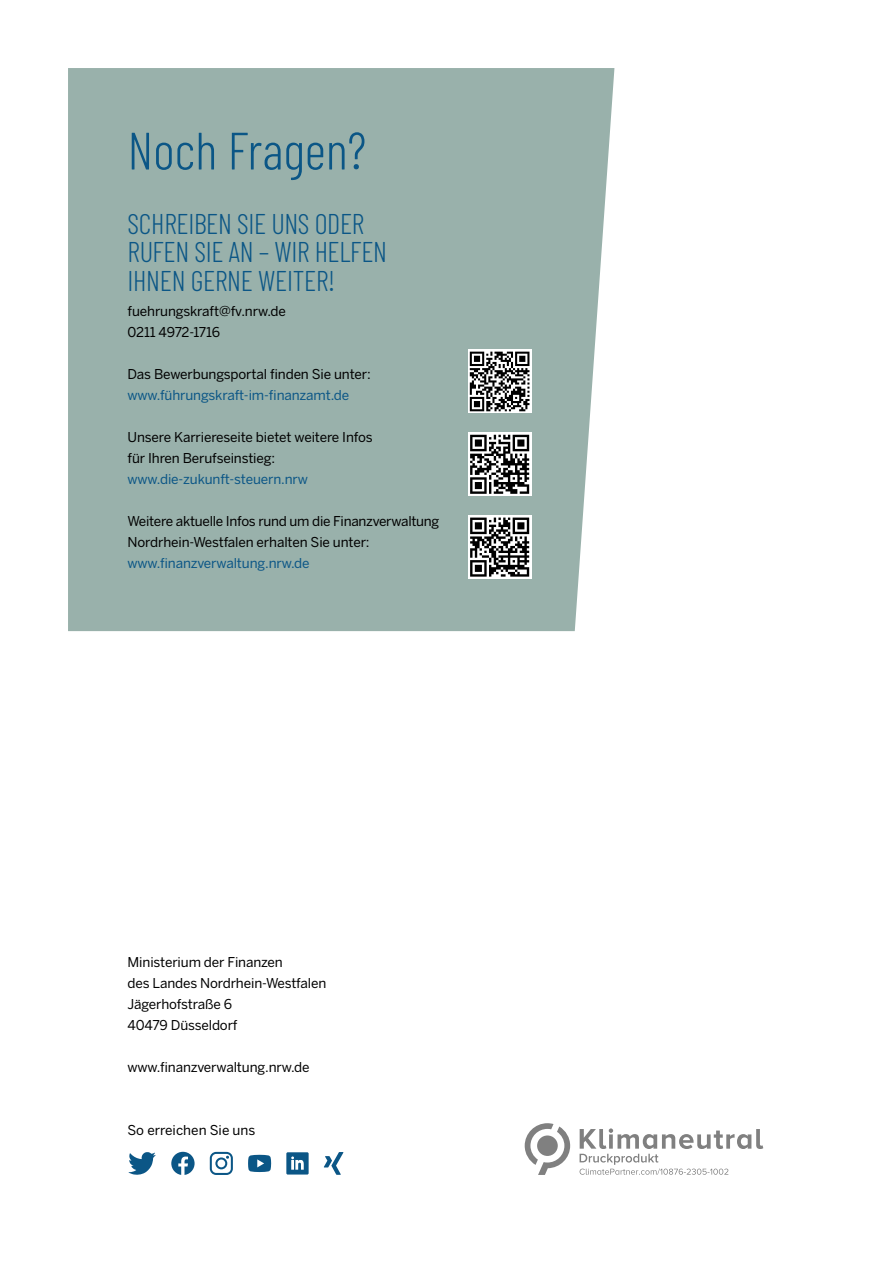
<style>
.page{position:relative;width:893px;height:1263px;background:#fff}
.page>*{position:absolute;margin:0;border:0;box-sizing:border-box;transform-origin:0 0}
.t1{font:300 52.5px "Barlow Condensed";color:#0b5686}
.t2{font:300 28.5px "Barlow Condensed";letter-spacing:-.01em;color:#0b5686}
.t3{font:13.5px/21px "Benton Sans";letter-spacing:-.01em;color:#000}
.t4{font:13.5px "Benton Sans";letter-spacing:-.01em;color:#0b5686}
</style>
<div class="page">
<div style="left:68px;top:68px;width:546px;height:563px;background:#99b1ab"></div>
<svg style="left:468px;top:350px;width:63px;height:63px"></svg>
<svg style="left:470px;top:352px;width:59px;height:59px"></svg>
<svg style="left:468px;top:432px;width:63px;height:64px"></svg>
<svg style="left:470px;top:435px;width:59px;height:59px"></svg>
<svg style="left:468px;top:515px;width:63px;height:64px"></svg>
<svg style="left:470px;top:518px;width:59px;height:59px"></svg>
<svg style="left:210px;top:1152px;width:23px;height:23px"></svg>
<svg style="left:128px;top:1152px;width:28px;height:23px"></svg>
<svg style="left:171px;top:1152px;width:24px;height:23px"></svg>
<svg style="left:248px;top:1155px;width:23px;height:17px"></svg>
<svg style="left:324px;top:1152px;width:19px;height:23px"></svg>
<svg style="left:286px;top:1152px;width:23px;height:22px"></svg>
<svg style="left:525px;top:1123px;width:45px;height:52px"></svg>
<svg style="left:580px;top:1128px;width:183px;height:47px"></svg>
<p class="t1" style="left:128px;top:113px;width:240px">Noch Fragen?</p>
<p class="t2" style="left:128px;top:203px;width:238px">SCHREIBEN SIE UNS ODER</p>
<p class="t2" style="left:128px;top:232px;width:261px">RUFEN SIE AN – WIR HELFEN</p>
<p class="t2" style="left:128px;top:260px;width:209px">IHNEN GERNE WEITER!</p>
<p class="t3" style="left:128px;top:300px;width:160px">fuehrungskraft@fv.nrw.de</p>
<p class="t3" style="left:128px;top:321px;width:94px">0211 4972-1716</p>
<p class="t3" style="left:128px;top:363px;width:245px">Das Bewerbungsportal finden Sie unter:</p>
<p class="t4" style="left:128px;top:387px;width:223px">www.führungskraft-im-finanzamt.de</p>
<p class="t3" style="left:128px;top:426px;width:247px">Unsere Karriereseite bietet weitere Infos</p>
<p class="t3" style="left:128px;top:447px;width:149px">für Ihren Berufseinstieg:</p>
<p class="t4" style="left:128px;top:471px;width:182px">www.die-zukunft-steuern.nrw</p>
<p class="t3" style="left:128px;top:510px;width:313px">Weitere aktuelle Infos rund um die Finanzverwaltung</p>
<p class="t3" style="left:128px;top:531px;width:244px">Nordrhein-Westfalen erhalten Sie unter:</p>
<p class="t4" style="left:128px;top:555px;width:184px">www.finanzverwaltung.nrw.de</p>
<p class="t3" style="left:128px;top:951px;width:157px">Ministerium der Finanzen</p>
<p class="t3" style="left:128px;top:972px;width:200px">des Landes Nordrhein-Westfalen</p>
<p class="t3" style="left:128px;top:993px;width:112px">Jägerhofstraße 6<br>40479 Düsseldorf</p>
<p class="t3" style="left:128px;top:1056px;width:184px">www.finanzverwaltung.nrw.de</p>
<p class="t3" style="left:128px;top:1119px;width:129px">So erreichen Sie uns</p>
</div>
